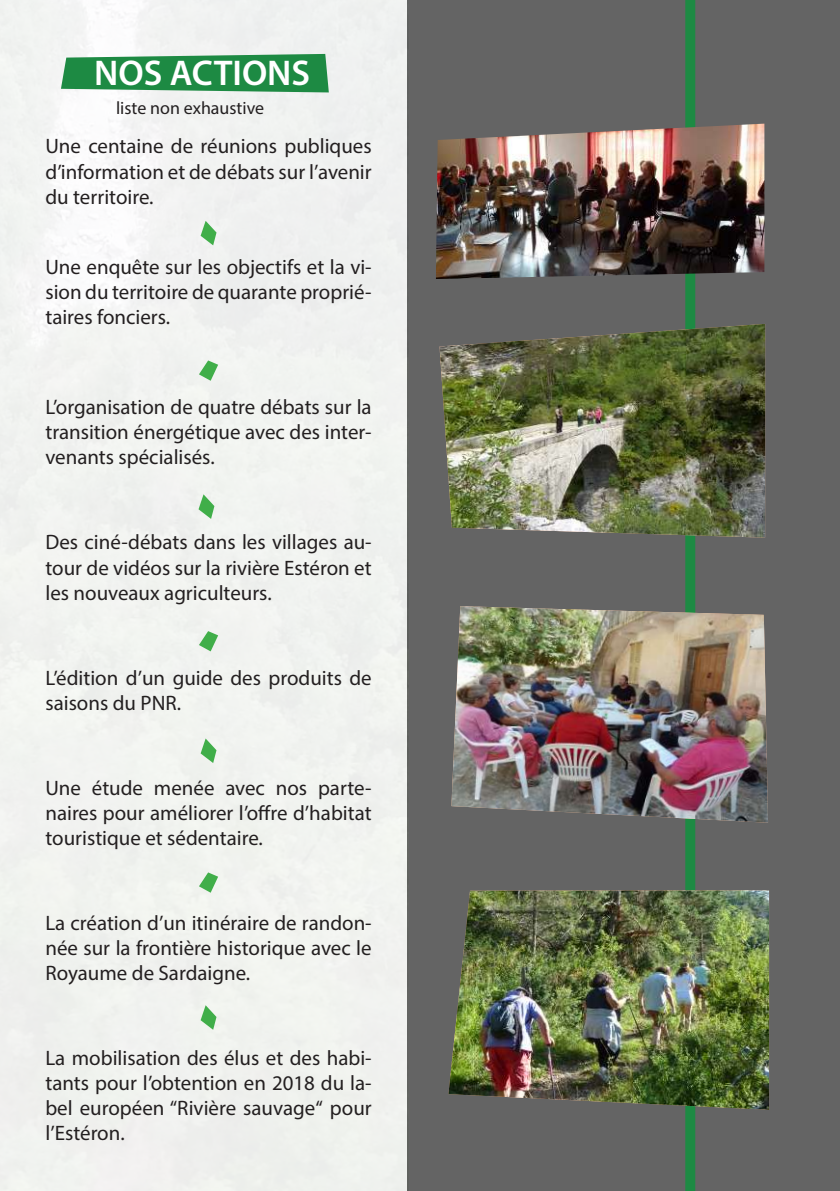
<style>
.page{position:relative;width:840px;height:1191px;background:#fff}
.page>*{position:absolute;margin:0;border:0;box-sizing:border-box;transform-origin:0 0}
.t1{font:600 35.8px "Myriad Pro";color:#fff}
.t2{font:21px/25.2px "Myriad Pro";color:#231f20;text-align:justify}
.t3{font:18px "Myriad Pro";color:#231f20}
</style>
<div class="page">
<div style="left:407px;top:0;width:433px;height:1190px;background:#646464"></div>
<svg style="left:61px;top:54px;width:268px;height:38px;background:#329454"></svg>
<div style="left:685px;top:0;width:10px;height:1190px;background:#1d8a43"></div>
<img style="left:436px;top:124px;width:328px;height:155px">
<img style="left:439px;top:324px;width:326px;height:213px">
<img style="left:451px;top:606px;width:317px;height:216px">
<img style="left:448px;top:890px;width:321px;height:219px">
<svg style="left:201px;top:221px;width:15px;height:24px"></svg>
<svg style="left:199px;top:360px;width:19px;height:20px"></svg>
<svg style="left:198px;top:494px;width:16px;height:25px"></svg>
<svg style="left:199px;top:631px;width:19px;height:20px"></svg>
<svg style="left:201px;top:738px;width:15px;height:24px"></svg>
<svg style="left:199px;top:872px;width:19px;height:20px"></svg>
<svg style="left:201px;top:1004px;width:15px;height:25px"></svg>
<h1 class="t1" style="left:94px;top:51px;width:217px">NOS ACTIONS</h1>
<p class="t3" style="left:116px;top:97px;width:150px">liste non exhaustive</p>
<p class="t2" style="left:45px;top:133px;width:328px">Une centaine de réunions publiques d’information et de débats sur l’avenir du territoire.</p>
<p class="t2" style="left:45px;top:254px;width:328px">Une enquête sur les objectifs et la vi&shy;sion du territoire de quarante proprié&shy;taires fonciers.</p>
<p class="t2" style="left:45px;top:394px;width:328px">L’organisation de quatre débats sur la transition énergétique avec des inter&shy;venants spécialisés.</p>
<p class="t2" style="left:45px;top:529px;width:328px">Des ciné-débats dans les villages au&shy;tour de vidéos sur la rivière Estéron et les nouveaux agriculteurs.</p>
<p class="t2" style="left:45px;top:664px;width:328px">L’édition d’un guide des produits de saisons du PNR.</p>
<p class="t2" style="left:45px;top:774px;width:328px">Une étude menée avec nos parte&shy;naires pour améliorer l’offre d’habitat touristique et sédentaire.</p>
<p class="t2" style="left:45px;top:909px;width:328px">La création d’un itinéraire de randon&shy;née sur la frontière historique avec le Royaume de Sardaigne.</p>
<p class="t2" style="left:45px;top:1044px;width:328px">La mobilisation des élus et des habi&shy;tants pour l’obtention en 2018 du la&shy;bel européen “Rivière sauvage“ pour l’Estéron.</p>
</div>
